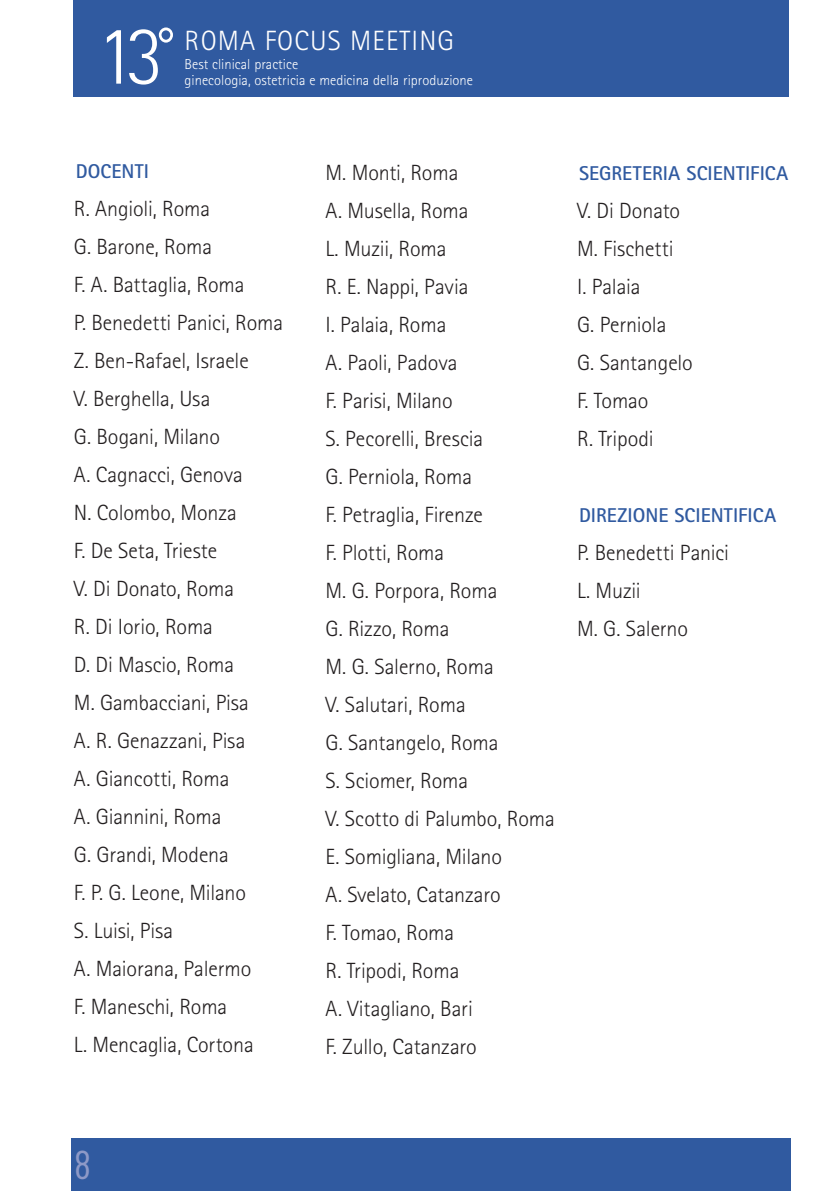
<style>
.page{position:relative;width:840px;height:1191px;background:#fff}
.page>*{position:absolute;margin:0;border:0;box-sizing:border-box;transform-origin:0 0}
.t1{font:300 84.2px "Rotis Sans Serif Std";color:#fff;scale:.93 1}
.t2{font:300 70.4px "Rotis Sans Serif Std";color:#fff;scale:.93 1}
.t3{font:40px "Barlow Condensed";color:#8d99c7}
.t4{font:300 27.8px "Rotis Sans Serif Std";letter-spacing:.04em;color:#fff}
.t5{font:300 22px/38px "Rotis Sans Serif Std";letter-spacing:-.005em;color:#231f20}
.t6{font:700 20px "Rotis Sans Serif Std";letter-spacing:.005em;color:#305aa0}
.t7{font:300 14.4px "Rotis Sans Serif Std";color:#fff}
</style>
<div class="page">
<div style="left:71px;top:1138px;width:719px;height:53px;background:#305aa0"></div>
<div style="left:74px;top:0;width:714px;height:96px;background:#305aa0"></div>
<h2 class="t2" style="left:155px;top:9px;width:25px">°</h2>
<h1 class="t1" style="left:96px;top:7px;width:74px">13</h1>
<p class="t4" style="left:184px;top:24px;width:271px">ROMA FOCUS MEETING</p>
<p class="t7" style="left:184px;top:56px;width:115px">Best clinical practice</p>
<p class="t7" style="left:184px;top:72px;width:290px">ginecologia, ostetricia e medicina della riproduzione</p>
<p class="t6" style="left:76px;top:159px;width:75px">DOCENTI</p>
<p class="t5" style="left:74px;top:190px;width:211px">R. Angioli, Roma<br>G. Barone, Roma<br>F. A. Battaglia, Roma<br>P. Benedetti Panici, Roma<br>Z. Ben-Rafael, Israele<br>V. Berghella, Usa<br>G. Bogani, Milano<br>A. Cagnacci, Genova<br>N. Colombo, Monza<br>F. De Seta, Trieste<br>V. Di Donato, Roma<br>R. Di Iorio, Roma<br>D. Di Mascio, Roma<br>M. Gambacciani, Pisa<br>A. R. Genazzani, Pisa<br>A. Giancotti, Roma<br>A. Giannini, Roma<br>G. Grandi, Modena<br>F. P. G. Leone, Milano<br>S. Luisi, Pisa<br>A. Maiorana, Palermo<br>F. Maneschi, Roma<br>L. Mencaglia, Cortona</p>
<h3 class="t3" style="left:74px;top:1139px;width:18px">8</h3>
<p class="t5" style="left:325px;top:153px;width:231px">M. Monti, Roma<br>A. Musella, Roma<br>L. Muzii, Roma<br>R. E. Nappi, Pavia<br>I. Palaia, Roma<br>A. Paoli, Padova<br>F. Parisi, Milano<br>S. Pecorelli, Brescia<br>G. Perniola, Roma<br>F. Petraglia, Firenze<br>F. Plotti, Roma<br>M. G. Porpora, Roma<br>G. Rizzo, Roma<br>M. G. Salerno, Roma<br>V. Salutari, Roma<br>G. Santangelo, Roma<br>S. Sciomer, Roma<br>V. Scotto di Palumbo, Roma<br>E. Somigliana, Milano<br>A. Svelato, Catanzaro<br>F. Tomao, Roma<br>R. Tripodi, Roma<br>A. Vitagliano, Bari<br>F. Zullo, Catanzaro</p>
<p class="t6" style="left:578px;top:160px;width:211px">SEGRETERIA SCIENTIFICA</p>
<p class="t5" style="left:576px;top:191px;width:117px">V. Di Donato<br>M. Fischetti<br>I. Palaia<br>G. Perniola<br>G. Santangelo<br>F. Tomao<br>R. Tripodi</p>
<p class="t6" style="left:578px;top:502px;width:199px">DIREZIONE SCIENTIFICA</p>
<p class="t5" style="left:576px;top:533px;width:153px">P. Benedetti Panici<br>L. Muzii<br>M. G. Salerno</p>
</div>
